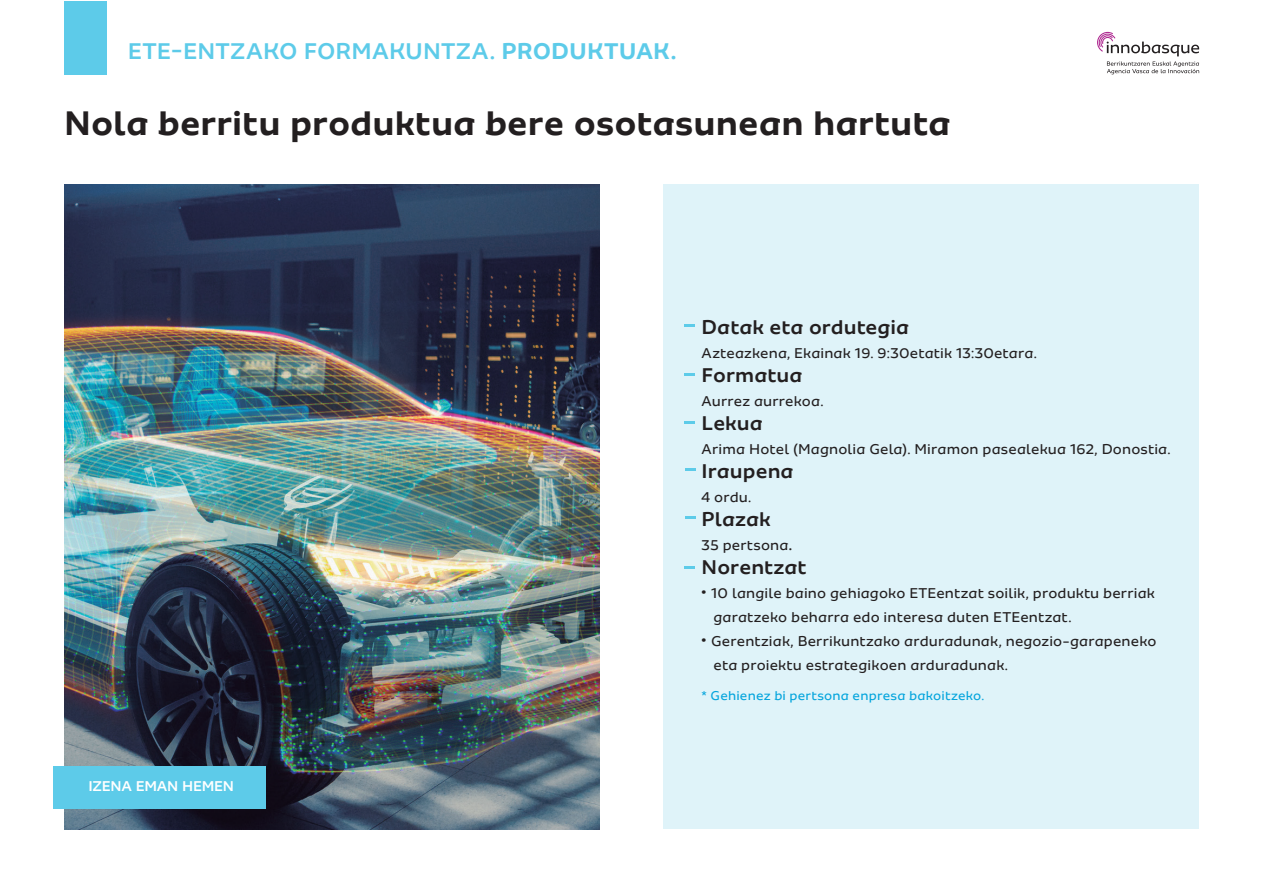
<style>
.page{position:relative;width:1263px;height:893px;background:#fff}
.page>*{position:absolute;margin:0;border:0;box-sizing:border-box;transform-origin:0 0}
.t1{font:700 36px "Sua";color:#231f20}
.t2{font:500 24px "Sua";letter-spacing:.005em;color:#5dcbe9}
.t3{font:500 21px "Sua";letter-spacing:.005em;color:#231f20}
.t4{font:15px "Sua";letter-spacing:.01em;color:#231f20}
.t5{font:500 15px "Sua";letter-spacing:-.01em;color:#fff}
.t6{font:13.5px "Sua";letter-spacing:.015em;color:#05a5dd}
.s1{font-weight:700}
.s2{font-weight:500}
.s3{font-weight:900;font-size:18px}
</style>
<div class="page">
<svg style="left:1097px;top:32px;width:102px;height:42px"></svg>
<div style="left:663px;top:184px;width:536px;height:645px;background:#dff3f9"></div>
<div style="left:64px;top:1px;width:42px;height:73px;background:#5dcbe9"></div>
<svg style="left:685px;top:325px;width:10px;height:2px"></svg>
<svg style="left:685px;top:373px;width:10px;height:2px"></svg>
<svg style="left:685px;top:422px;width:10px;height:2px"></svg>
<svg style="left:685px;top:469px;width:11px;height:2px"></svg>
<svg style="left:685px;top:516px;width:11px;height:2px"></svg>
<svg style="left:684px;top:567px;width:10px;height:2px"></svg>
<img style="left:64px;top:184px;width:536px;height:645px">
<div style="left:54px;top:766px;width:212px;height:43px;background:#5dcbe9"></div>
<p class="t2" style="left:128px;top:37px;width:550px">ETE-ENTZAKO FORMAKUNTZA. <span class="s1">PRODUKTUAK.</span></p>
<p class="t1" style="left:64px;top:102px;width:888px">Nola berritu produktua bere osotasunean hartuta</p>
<p class="t5" style="left:88px;top:778px;width:147px">IZENA EMAN HEMEN</p>
<p class="t3" style="left:702px;top:315px;width:209px">Datak eta ordutegia</p>
<p class="t4" style="left:702px;top:345px;width:337px">Azteazkena, Ekainak 19. 9:30etatik 13:30etara.</p>
<p class="t3" style="left:702px;top:363px;width:102px">Formatua</p>
<p class="t4" style="left:702px;top:392px;width:123px">Aurrez aurrekoa.</p>
<p class="t3" style="left:702px;top:411px;width:63px">Lekua</p>
<p class="t4" style="left:702px;top:440px;width:470px">Arima Hotel (Magnolia Gela). Miramon pasealekua 162, Donostia.</p>
<p class="t3" style="left:702px;top:459px;width:93px">Iraupena</p>
<p class="t4" style="left:702px;top:488px;width:51px">4 ordu.</p>
<p class="t3" style="left:702px;top:507px;width:71px">Plazak</p>
<p class="t4" style="left:702px;top:536px;width:92px">35 pertsona<span class="s2">.</span></p>
<p class="t3" style="left:702px;top:555px;width:106px">Norentzat</p>
<p class="t4" style="left:702px;top:584px;width:455px"><span class="s3">·</span> 10 langile baino gehiagoko ETEentzat soilik, produktu berriak</p>
<p class="t4" style="left:713px;top:608px;width:359px">garatzeko beharra edo interesa duten ETEentzat.</p>
<p class="t4" style="left:702px;top:632px;width:456px"><span class="s3">·</span> Gerentziak, Berrikuntzako arduradunak, negozio-garapeneko</p>
<p class="t4" style="left:713px;top:656px;width:296px">eta proiektu estrategikoen arduradunak.</p>
<p class="t6" style="left:702px;top:688px;width:284px">* Gehienez bi pertsona enpresa bakoitzeko.</p>
</div>
